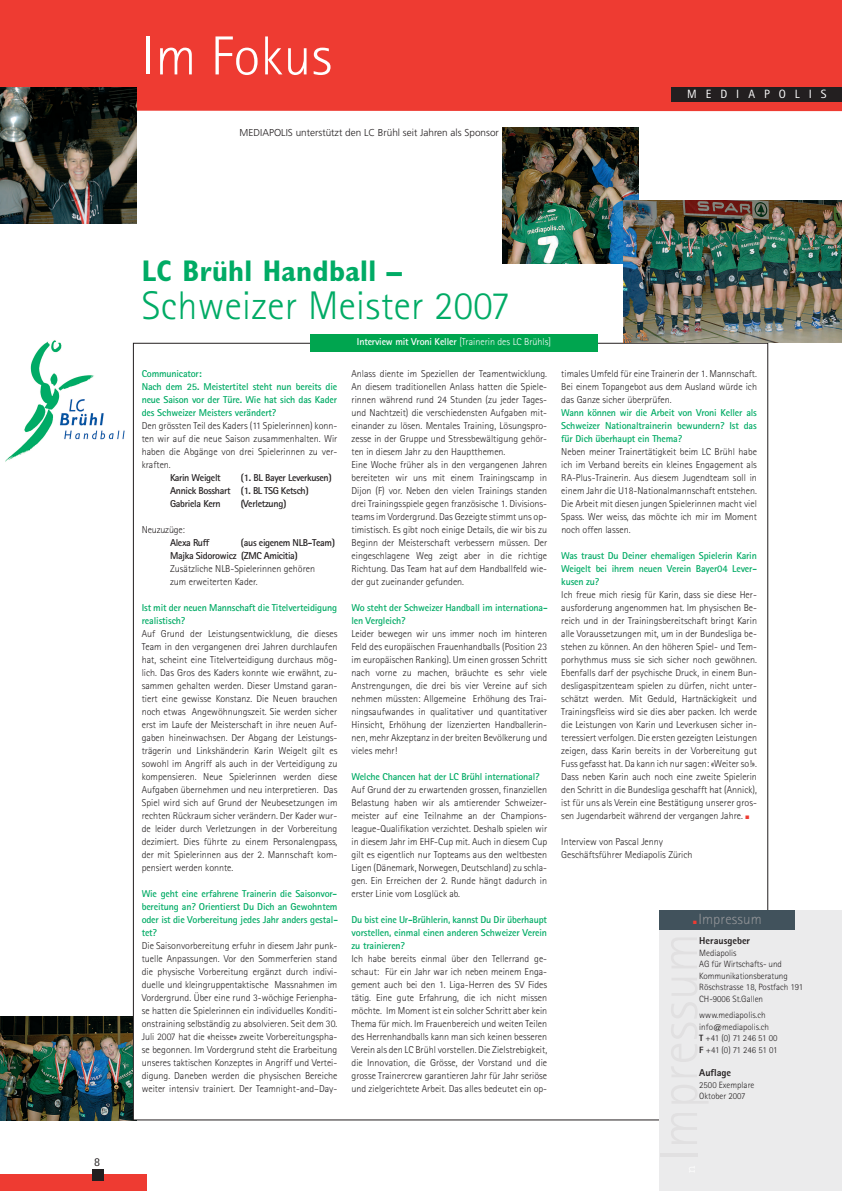
<style>
.page{position:relative;width:842px;height:1191px;background:#fff}
.page>*{position:absolute;margin:0;border:0;box-sizing:border-box;transform-origin:0 0}
.t1{font:300 55px "AT Rotis Sans Serif";letter-spacing:.01em;color:#fff}
.t2{font:300 40px "AT Rotis Sans Serif";letter-spacing:.01em;color:#00ab65}
.t3{font:700 condensed 30px "Gill Sans";letter-spacing:.01em;color:#00ab65}
.t4{font:300 14.8px "AT Rotis Sans Serif";letter-spacing:.01em;color:#939598}
.t5{font:12px "AT Rotis Sans Serif";letter-spacing:.75em;color:#fff}
.t6{font:12px "AT Rotis Sans Serif";color:#231f20}
.t7{font:300 10px/13px "AT Rotis Sans Serif";color:#231f20;text-align:justify}
.t8{font:700 10px/13px "AT Rotis Sans Serif";letter-spacing:-.015em;color:#00ab65;text-align:justify}
.t9{font:700 10px/13px "AT Rotis Sans Serif";letter-spacing:-.035em;color:#231f20}
.t10{font:300 10px "Frutiger";color:#231f20}
.t11{font:700 10px "AT Rotis Sans Serif";letter-spacing:-.02em;color:#fff}
.t12{font:800 10px "AT Rotis Sans Serif";color:#231f20}
.t13{font:300 9.1px/11.5px "AT Rotis Sans Serif";color:#231f20}
.s1{font-weight:300}
.s2{color:#ee3b32}
.s3{font-weight:800}
</style>
<div class="page">
<img style="left:5px;top:340px;width:120px;height:122px">
<img style="left:0;top:1016px;width:133px;height:104px">
<img style="left:503px;top:127px;width:136px;height:136px">
<div style="left:0;top:0;width:842px;height:111px;background:#ee3b32"></div>
<div style="left:672px;top:87px;width:170px;height:15px;background:#231f20"></div>
<div style="left:0;top:1174px;width:147px;height:17px;background:#ee3b32"></div>
<div style="left:92px;top:1169px;width:11px;height:12px;background:#231f20"></div>
<div style="left:659px;top:910px;width:183px;height:281px;background:#ebebec"></div>
<div style="left:659px;top:910px;width:136px;height:20px;background:#41525c"></div>
<div style="left:310px;top:334px;width:287px;height:17px;background:#00a54f"></div>
<img style="left:0;top:87px;width:136px;height:137px">
<img style="left:624px;top:200px;width:218px;height:142px">
<h1 class="t1" style="left:142px;top:36px;width:192px">Im Fokus</h1>
<p class="t10" style="left:240px;top:128px;width:261px">MEDIAPOLIS unterstützt den LC Brühl seit Jahren als Sponsor</p>
<p class="t5" style="left:687px;top:90px;width:141px">MEDIAPOLIS</p>
<p class="t6" style="left:94px;top:1158px;width:7px">8</p>
<h3 class="t3" style="left:142px;top:260px;width:262px">LC Brühl Handball –</h3>
<h2 class="t2" style="left:142px;top:292px;width:370px">Schweizer Meister 2007</h2>
<p class="t8" style="left:142px;top:368px;width:197px;text-align:left">Communicator:<br>Nach dem 25. Meistertitel steht nun bereits die neue Saison vor der Türe. Wie hat sich das Kader des Schweizer Meisters verändert?</p>
<p class="t7" style="left:142px;top:420px;width:197px">Den grössten Teil des Kaders (11 Spielerinnen) konn&shy;ten wir auf die neue Saison zusammenhalten. Wir haben die Abgänge von drei Spielerinnen zu ver&shy;kraften.</p>
<p class="t9" style="left:170px;top:472px;width:52px">Karin Weigelt</p>
<p class="t9" style="left:170px;top:472px;width:163px;text-indent:71px">(1. BL Bayer Leverkusen)<br>Annick Bosshart (1. BL TSG Ketsch)<br>Gabriela Kern</p>
<p class="t9" style="left:241px;top:498px;width:47px">(Verletzung)</p>
<p class="t7" style="left:142px;top:524px;width:45px">Neuzuzüge:</p>
<p class="t9" style="left:170px;top:537px;width:41px">Alexa Ruff</p>
<p class="t9" style="left:170px;top:537px;width:166px;text-indent:71px">(aus eigenem NLB-Team)<br>Majka Sidorowicz (ZMC Amicitia)</p>
<p class="t7" style="left:170px;top:563px;width:146px">Zusätzliche NLB-Spielerinnen gehören zum erweiterten Kader.</p>
<p class="t8" style="left:142px;top:602px;width:197px">Ist mit der neuen Mannschaft die Titelverteidigung realistisch?</p>
<p class="t7" style="left:142px;top:628px;width:197px">Auf Grund der Leistungsentwicklung, die dieses Team in den vergangenen drei Jahren durchlaufen hat, scheint eine Titelverteidigung durchaus mög&shy;lich. Das Gros des Kaders konnte wie erwähnt, zu&shy;sammen gehalten werden. Dieser Umstand garan&shy;tiert eine gewisse Konstanz. Die Neuen brauchen noch etwas Angewöhnungszeit. Sie werden sicher erst im Laufe der Meisterschaft in ihre neuen Auf&shy;gaben hineinwachsen. Der Abgang der Leistungs&shy;trägerin und Linkshänderin Karin Weigelt gilt es sowohl im Angriff als auch in der Verteidigung zu kompensieren. Neue Spielerinnen werden diese Aufgaben übernehmen und neu interpretieren. Das Spiel wird sich auf Grund der Neubesetzungen im rechten Rückraum sicher verändern. Der Kader wur&shy;de leider durch Verletzungen in der Vorbereitung dezimiert. Dies führte zu einem Personalengpass, der mit Spielerinnen aus der 2. Mannschaft kom&shy;pensiert werden konnte.</p>
<p class="t8" style="left:142px;top:888px;width:198px">Wie geht eine erfahrene Trainerin die Saisonvor&shy;bereitung an? Orientierst Du Dich an Gewohntem oder ist die Vorbereitung jedes Jahr anders gestal&shy;tet?</p>
<p class="t7" style="left:142px;top:940px;width:197px">Die Saisonvorbereitung erfuhr in diesem Jahr punk&shy;tuelle Anpassungen. Vor den Sommerferien stand die physische Vorbereitung ergänzt durch indivi&shy;duelle und kleingruppentaktische Massnahmen im Vordergrund. Über eine rund 3-wöchige Ferienpha&shy;se hatten die Spielerinnen ein individuelles Konditi&shy;onstraining selbständig zu absolvieren. Seit dem 30.<br>Juli 2007 hat die «heisse» zweite Vorbereitungspha&shy;se begonnen. Im Vordergrund steht die Erarbeitung unseres taktischen Konzeptes in Angriff und Vertei&shy;digung. Daneben werden die physischen Bereiche weiter intensiv trainiert. Der Teamnight-and–Day-</p>
<p class="t11" style="left:357px;top:338px;width:196px">Interview mit Vroni Keller <span class="s1">[Trainerin des LC Brühls]</span></p>
<p class="t7" style="left:351px;top:368px;width:197px;text-align:left">Anlass diente im Speziellen der Teamentwicklung.<br>An diesem traditionellen Anlass hatten die Spiele&shy;rinnen während rund 24 Stunden (zu jeder Tages&shy;und Nachtzeit) die verschiedensten Aufgaben mit&shy;einander zu lösen. Mentales Training, Lösungspro&shy;zesse in der Gruppe und Stressbewältigung gehör&shy;ten in diesem Jahr zu den Hauptthemen.<br>Eine Woche früher als in den vergangenen Jahren bereiteten wir uns mit einem Trainingscamp in Dijon (F) vor. Neben den vielen Trainings standen drei Trainingsspiele gegen französische 1. Divisions&shy;teams im Vordergrund. Das Gezeigte stimmt uns op&shy;timistisch. Es gibt noch einige Details, die wir bis zu Beginn der Meisterschaft verbessern müssen. Der eingeschlagene Weg zeigt aber in die richtige Richtung. Das Team hat auf dem Handballfeld wie&shy;der gut zueinander gefunden.</p>
<p class="t8" style="left:351px;top:602px;width:198px">Wo steht der Schweizer Handball im internationa&shy;len Vergleich?</p>
<p class="t7" style="left:351px;top:628px;width:197px">Leider bewegen wir uns immer noch im hinteren Feld des europäischen Frauenhandballs (Position 23 im europäischen Ranking). Um einen grossen Schritt nach vorne zu machen, bräuchte es sehr viele Anstrengungen, die drei bis vier Vereine auf sich nehmen müssten: Allgemeine Erhöhung des Trai&shy;ningsaufwandes in qualitativer und quantitativer Hinsicht, Erhöhung der lizenzierten Handballerin&shy;nen, mehr Akzeptanz in der breiten Bevölkerung und vieles mehr!</p>
<p class="t8" style="left:351px;top:771px;width:190px">Welche Chancen hat der LC Brühl international?</p>
<p class="t7" style="left:351px;top:784px;width:197px">Auf Grund der zu erwartenden grossen, finanziellen Belastung haben wir als amtierender Schweizer&shy;meister auf eine Teilnahme an der Champions&shy;league-Qualifikation verzichtet. Deshalb spielen wir in diesem Jahr im EHF-Cup mit. Auch in diesem Cup gilt es eigentlich nur Topteams aus den weltbesten Ligen (Dänemark, Norwegen, Deutschland) zu schla&shy;gen. Ein Erreichen der 2. Runde hängt dadurch in erster Linie vom Losglück ab.</p>
<p class="t8" style="left:351px;top:914px;width:197px">Du bist eine Ur-Brühlerin, kannst Du Dir überhaupt vorstellen, einmal einen anderen Schweizer Verein zu trainieren?</p>
<p class="t7" style="left:351px;top:953px;width:197px">Ich habe bereits einmal über den Tellerrand ge&shy;schaut: Für ein Jahr war ich neben meinem Enga&shy;gement auch bei den 1. Liga-Herren des SV Fides tätig. Eine gute Erfahrung, die ich nicht missen möchte. Im Moment ist ein solcher Schritt aber kein Thema für mich. Im Frauenbereich und weiten Teilen des Herrenhandballs kann man sich keinen besseren Verein als den LC Brühl vorstellen. Die Zielstrebigkeit, die Innovation, die Grösse, der Vorstand und die grosse Trainercrew garantieren Jahr für Jahr seriöse und zielgerichtete Arbeit. Das alles bedeutet ein op-</p>
<p class="t7" style="left:561px;top:368px;width:197px">timales Umfeld für eine Trainerin der 1. Mannschaft.<br>Bei einem Topangebot aus dem Ausland würde ich das Ganze sicher überprüfen.</p>
<p class="t8" style="left:561px;top:407px;width:197px">Wann können wir die Arbeit von Vroni Keller als Schweizer Nationaltrainerin bewundern? Ist das für Dich überhaupt ein Thema?</p>
<p class="t7" style="left:561px;top:446px;width:197px">Neben meiner Trainertätigkeit beim LC Brühl habe ich im Verband bereits ein kleines Engagement als RA-Plus-Trainerin. Aus diesem Jugendteam soll in einem Jahr die U18-Nationalmannschaft entstehen.<br>Die Arbeit mit diesen jungen Spielerinnen macht viel Spass. Wer weiss, das möchte ich mir im Moment noch offen lassen.</p>
<p class="t8" style="left:561px;top:550px;width:197px">Was traust Du Deiner ehemaligen Spielerin Karin Weigelt bei ihrem neuen Verein Bayer04 Lever&shy;kusen zu?</p>
<p class="t7" style="left:561px;top:589px;width:197px">Ich freue mich riesig für Karin, dass sie diese Her&shy;ausforderung angenommen hat. Im physischen Be&shy;reich und in der Trainingsbereitschaft bringt Karin alle Voraussetzungen mit, um in der Bundesliga be&shy;stehen zu können. An den höheren Spiel- und Tem&shy;porhythmus muss sie sich sicher noch gewöhnen.<br>Ebenfalls darf der psychische Druck, in einem Bun&shy;desligaspitzenteam spielen zu dürfen, nicht unter&shy;schätzt werden. Mit Geduld, Hartnäckigkeit und Trainingsfleiss wird sie dies aber packen. Ich werde die Leistungen von Karin und Leverkusen sicher in&shy;teressiert verfolgen. Die ersten gezeigten Leistungen zeigen, dass Karin bereits in der Vorbereitung gut Fuss gefasst hat. Da kann ich nur sagen: «Weiter so!».<br>Dass neben Karin auch noch eine zweite Spielerin den Schritt in die Bundesliga geschafft hat (Annick), ist für uns als Verein eine Bestätigung unserer gros&shy;sen Jugendarbeit während der vergangen Jahre. <span class="s2">■</span></p>
<p class="t7" style="left:561px;top:836px;width:133px">Interview von Pascal Jenny<br>Geschäftsführer Mediapolis Zürich</p>
<h3 class="t4" style="left:693px;top:914px;width:70px"><span class="s2">■</span> Impressum</h3>
<p class="t12" style="left:699px;top:937px;width:52px">Herausgeber</p>
<p class="t13" style="left:699px;top:948px;width:106px">Mediapolis<br>AG für Wirtschafts- und<br>Kommunikationsberatung<br>Röschstrasse 18, Postfach 191<br>CH-9006 St.Gallen</p>
<p class="t13" style="left:699px;top:1010px;width:80px">www.mediapolis.ch info@mediapolis.ch<br><span class="s3">T</span> +41 (0) 71 246 51 00<br><span class="s3">F</span> +41 (0) 71 246 51 01</p>
<p class="t12" style="left:699px;top:1069px;width:34px">Auflage</p>
<p class="t13" style="left:699px;top:1079px;width:57px">2500 Exemplare<br>Oktober 2007</p>
</div>
